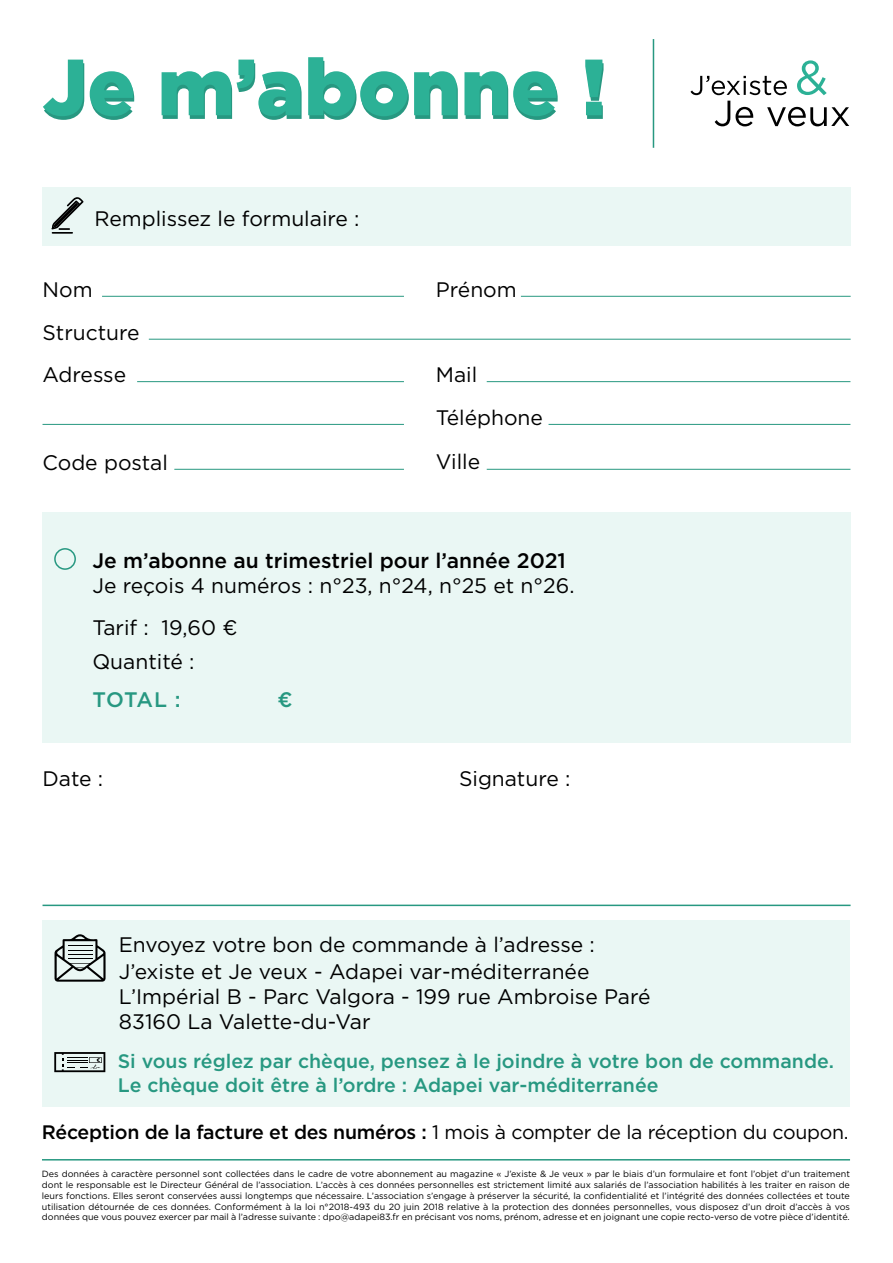
<style>
.page{position:relative;width:893px;height:1263px;background:#fff}
.page>*{position:absolute;margin:0;border:0;box-sizing:border-box;transform-origin:0 0}
.t1{font:900 79.5px "Gotham";color:#279881}
.t2{font:21px/42.8px "Gotham";color:#000}
.t3{font:500 21px "Gotham";color:#000}
.t4{font:500 21px "Gotham";color:#279881}
.t5{font:500 19.5px/23.4px "Gotham";color:#279881}
.t6{font:19.5px "Gotham";letter-spacing:-.015em;color:#000}
.t7{font:9px/10.8px "Gotham";color:#000;text-align:justify}
.s1{font-weight:500}
</style>
<div class="page">
<div style="left:42px;top:512px;width:808px;height:231px;background:#eaf7f4"></div>
<div style="left:42px;top:188px;width:808px;height:58px;background:#eaf7f4"></div>
<hr style="left:43px;top:905px;width:808px;height:1px;background:#279881">
<hr style="left:102px;top:296px;width:302px;height:1px;background:#279881">
<hr style="left:149px;top:339px;width:702px;height:1px;background:#279881">
<hr style="left:137px;top:381px;width:267px;height:1px;background:#279881">
<hr style="left:174px;top:469px;width:230px;height:1px;background:#279881">
<hr style="left:487px;top:469px;width:363px;height:1px;background:#279881">
<hr style="left:487px;top:381px;width:363px;height:1px;background:#279881">
<hr style="left:549px;top:424px;width:301px;height:1px;background:#279881">
<hr style="left:43px;top:424px;width:361px;height:1px;background:#279881">
<hr style="left:521px;top:296px;width:330px;height:1px;background:#279881">
<div style="left:54px;top:548px;width:22px;height:22px;border:2px solid #279881;border-radius:50%"></div>
<svg style="left:51px;top:197px;width:33px;height:37px"></svg>
<svg style="left:690px;top:76px;width:97px;height:19px"></svg>
<svg style="left:715px;top:101px;width:38px;height:25px"></svg>
<svg style="left:767px;top:107px;width:82px;height:19px"></svg>
<svg style="left:797px;top:60px;width:30px;height:35px"></svg>
<hr style="left:653px;top:39px;width:1px;height:109px;background:#279881">
<div style="left:42px;top:921px;width:808px;height:186px;background:#eaf7f4"></div>
<hr style="left:42px;top:1159px;width:808px;height:1px;background:#279881">
<svg style="left:54px;top:1052px;width:51px;height:20px"></svg>
<svg style="left:55px;top:934px;width:51px;height:48px"></svg>
<h1 class="t1" style="left:44px;top:36px;width:566px">Je m’abonne !</h1>
<h2 class="t2" style="left:94px;top:196px;width:267px">Remplissez le formulaire :</h2>
<h2 class="t2" style="left:43px;top:268px;width:99px">Nom<br>Structure<br>Adresse</h2>
<h2 class="t2" style="left:436px;top:268px;width:82px">Prénom</h2>
<h2 class="t2" style="left:436px;top:353px;width:43px">Mail</h2>
<h2 class="t2" style="left:436px;top:395px;width:109px">Téléphone</h2>
<h2 class="t2" style="left:43px;top:440px;width:127px">Code postal</h2>
<h2 class="t2" style="left:436px;top:440px;width:46px">Ville</h2>
<h2 class="t3" style="left:92px;top:547px;width:475px">Je m’abonne au trimestriel pour l’année 2021</h2>
<h2 class="t2" style="left:162px;top:564px;width:414px;line-height:42px;text-indent:-69px">Je reçois 4 numéros : n°23, n°24, n°25 et n°26.<br>19,60 €</h2>
<h2 class="t2" style="left:92px;top:606px;width:58px">Tarif :</h2>
<h2 class="t2" style="left:92px;top:639px;width:104px">Quantité :</h2>
<h2 class="t4" style="left:92px;top:685px;width:90px">TOTAL :</h2>
<h2 class="t4" style="left:277px;top:685px;width:17px">€</h2>
<h2 class="t2" style="left:43px;top:756px;width:62px">Date :</h2>
<h2 class="t2" style="left:459px;top:756px;width:113px">Signature :</h2>
<h2 class="t2" style="left:119px;top:922px;width:478px">Envoyez votre bon de commande à l’adresse :</h2>
<h2 class="t2" style="left:119px;top:958px;width:533px;line-height:25.2px">J’existe et Je veux - Adapei var-méditerranée<br>L’Impérial B - Parc Valgora - 199 rue Ambroise Paré<br>83160 La Valette-du-Var</h2>
<h3 class="t5" style="left:118px;top:1049px;width:718px">Si vous réglez par chèque, pensez à le joindre à votre bon de commande.<br>Le chèque doit être à l’ordre : Adapei var-méditerranée</h3>
<h3 class="t6" style="left:42px;top:1120px;width:808px"><span class="s1">Réception de la facture et des numéros :</span> 1 mois à compter de la réception du coupon.</h3>
<p class="t7" style="left:42px;top:1168px;width:810px">Des données à caractère personnel sont collectées dans le cadre de votre abonnement au magazine « J’existe &amp; Je veux » par le biais d’un formulaire et font l’objet d’un traitement dont le responsable est le Directeur Général de l’association. L’accès à ces données personnelles est strictement limité aux salariés de l’association habilités à les traiter en raison de leurs fonctions. Elles seront conservées aussi longtemps que nécessaire. L’association s’engage à préserver la sécurité, la confidentialité et l’intégrité des données collectées et toute utilisation détournée de ces données. Conformément à la loi n°2018-493 du 20 juin 2018 relative à la protection des données personnelles, vous disposez d’un droit d’accès à vos données que vous pouvez exercer par mail à l’adresse suivante : dpo@adapei83.fr en précisant vos noms, prénom, adresse et en joignant une copie recto-verso de votre pièce d’identité.</p>
</div>
